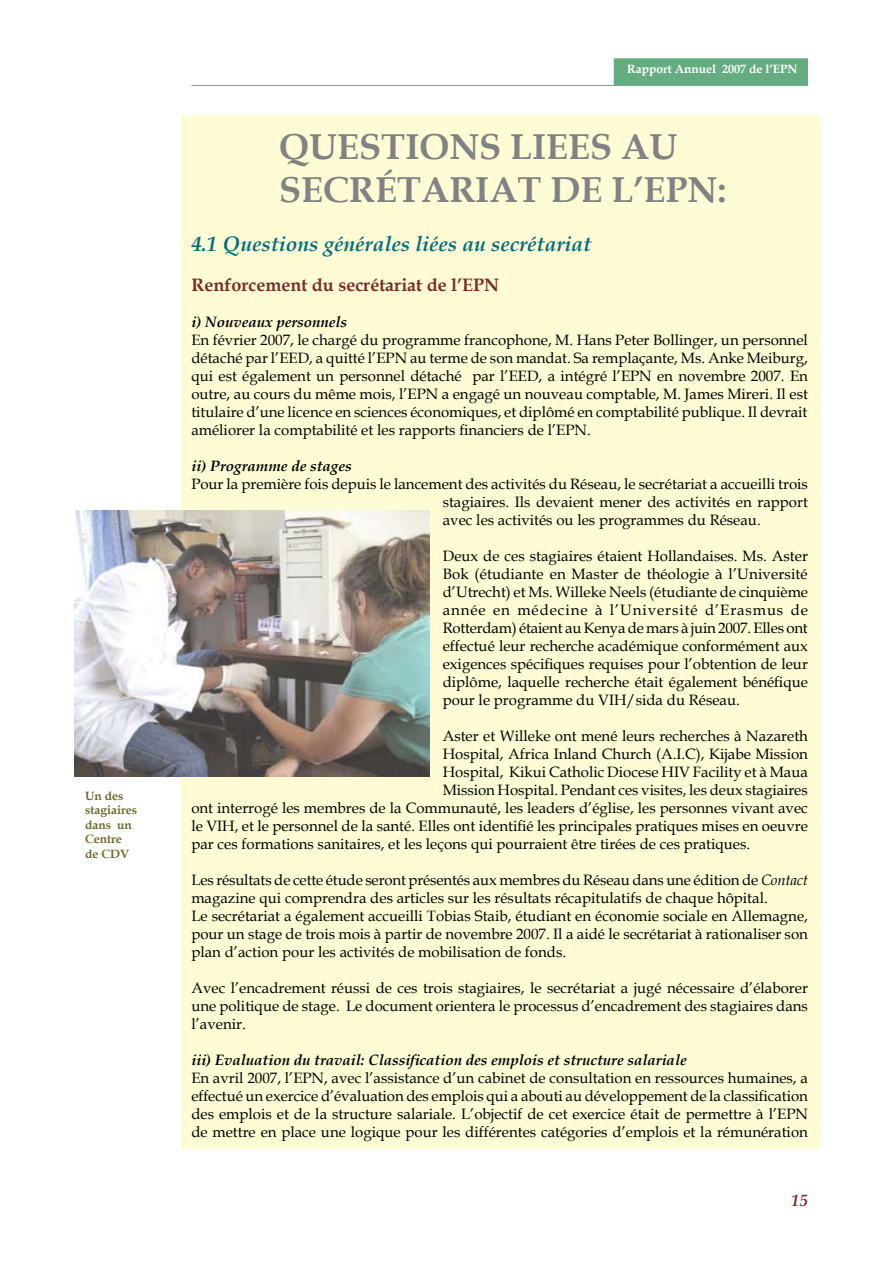
<style>
.page{position:relative;width:893px;height:1263px;background:#fff}
.page>*{position:absolute;margin:0;border:0;box-sizing:border-box;transform-origin:0 0}
.t1{font:700 36px/43.2px "Book Antiqua";color:#808284}
.t2{font:italic 700 21px "Book Antiqua";color:#006e7d}
.t3{font:700 18px "Book Antiqua";color:#792c2a}
.t4{font:italic 700 16.5px "Book Antiqua";color:#792c2a}
.t5{font:15px/18px "Book Antiqua";color:#000;text-align:justify}
.t6{font:italic 700 15px "Book Antiqua";color:#000}
.t7{font:700 12px/14.4px "Book Antiqua";color:#6e682c}
.t8{font:700 12px "Book Antiqua";color:#fff}
.s1{font-style:italic}
</style>
<div class="page">
<hr style="left:191px;top:85px;width:617px;height:1px;background:#65ad81">
<div style="left:614px;top:59px;width:193px;height:25px;background:#65ad81"></div>
<div style="left:614px;top:58px;width:194px;height:27px;border:2px solid #65ad81"></div>
<div style="left:181px;top:115px;width:640px;height:1033px;background:#fffbd5"></div>
<img style="left:74px;top:510px;width:355px;height:266px">
<p class="t7" style="left:85px;top:789px;width:53px">Un des stagiaires dans un<br>Centre de CDV</p>
<p class="t8" style="left:627px;top:61px;width:172px">Rapport Annuel 2007 de l’EPN</p>
<h1 class="t1" style="left:279px;top:125px;width:448px">QUESTIONS LIEES AU<br>SECRÉTARIAT DE L’EPN:</h1>
<h2 class="t2" style="left:191px;top:230px;width:402px">4.1 Questions générales liées au secrétariat</h2>
<p class="t3" style="left:191px;top:273px;width:309px">Renforcement du secrétariat de l’EPN</p>
<p class="t6" style="left:191px;top:311px;width:157px">i) Nouveaux personnels</p>
<p class="t5" style="left:191px;top:330px;width:618px">En février 2007, le chargé du programme francophone, M. Hans Peter Bollinger, un personnel détaché par l’EED, a quitté l’EPN au terme de son mandat. Sa remplaçante, Ms. Anke Meiburg, qui est également un personnel détaché par l’EED, a intégré l’EPN en novembre 2007. En outre, au cours du même mois, l’EPN a engagé un nouveau comptable, M. James Mireri. Il est titulaire d’une licence en sciences économiques, et diplômé en comptabilité publique. Il devrait améliorer la comptabilité et les rapports financiers de l’EPN.</p>
<p class="t6" style="left:191px;top:455px;width:162px">ii) Programme de stages</p>
<p class="t5" style="left:443px;top:474px;width:367px;text-indent:-251px">Pour la première fois depuis le lancement des activités du Réseau, le secrétariat a accueilli trois stagiaires. Ils devaient mener des activités en rapport avec les activités ou les programmes du Réseau.</p>
<p class="t5" style="left:443px;top:546px;width:367px">Deux de ces stagiaires étaient Hollandaises. Ms. Aster Bok (étudiante en Master de théologie à l’Université d’Utrecht) et Ms. Willeke Neels (étudiante de cinquième année en médecine à l’Université d’Erasmus de Rotterdam) étaient au Kenya de mars à juin 2007. Elles ont effectué leur recherche académique conformément aux exigences spécifiques requises pour l’obtention de leur diplôme, laquelle recherche était également bénéfique pour le programme du VIH/sida du Réseau.</p>
<p class="t5" style="left:443px;top:726px;width:367px">Aster et Willeke ont mené leurs recherches à Nazareth</p>
<p class="t5" style="left:443px;top:744px;width:367px">Hospital, Africa Inland Church (A.I.C), Kijabe Mission</p>
<p class="t5" style="left:443px;top:762px;width:367px">Hospital, Kikui Catholic Diocese HIV Facility et à Maua</p>
<p class="t5" style="left:443px;top:780px;width:367px">Mission Hospital. Pendant ces visites, les deux stagiaires</p>
<p class="t5" style="left:191px;top:798px;width:618px">ont interrogé les membres de la Communauté, les leaders d’église, les personnes vivant avec</p>
<p class="t5" style="left:191px;top:816px;width:618px">le VIH, et le personnel de la santé. Elles ont identifié les principales pratiques mises en oeuvre</p>
<p class="t5" style="left:191px;top:834px;width:560px">par ces formations sanitaires, et les leçons qui pourraient être tirées de ces pratiques.</p>
<p class="t5" style="left:191px;top:870px;width:618px;text-align:left">Les résultats de cette étude seront présentés aux membres du Réseau dans une édition de <span class="s1">Contact </span>magazine qui comprendra des articles sur les résultats récapitulatifs de chaque hôpital.<br>Le secrétariat a également accueilli Tobias Staib, étudiant en économie sociale en Allemagne, pour un stage de trois mois à partir de novembre 2007. Il a aidé le secrétariat à rationaliser son plan d’action pour les activités de mobilisation de fonds.</p>
<p class="t5" style="left:191px;top:978px;width:618px">Avec l’encadrement réussi de ces trois stagiaires, le secrétariat a jugé nécessaire d’élaborer une politique de stage. Le document orientera le processus d’encadrement des stagiaires dans l’avenir.</p>
<p class="t6" style="left:191px;top:1049px;width:497px">iii) Evaluation du travail: Classification des emplois et structure salariale</p>
<p class="t5" style="left:191px;top:1068px;width:618px">En avril 2007, l’EPN, avec l’assistance d’un cabinet de consultation en ressources humaines, a effectué un exercice d’évaluation des emplois qui a abouti au développement de la classification des emplois et de la structure salariale. L’objectif de cet exercice était de permettre à l’EPN de mettre en place une logique pour les différentes catégories d’emplois et la rémunération</p>
<p class="t4" style="left:791px;top:1188px;width:9px">15</p>
</div>
